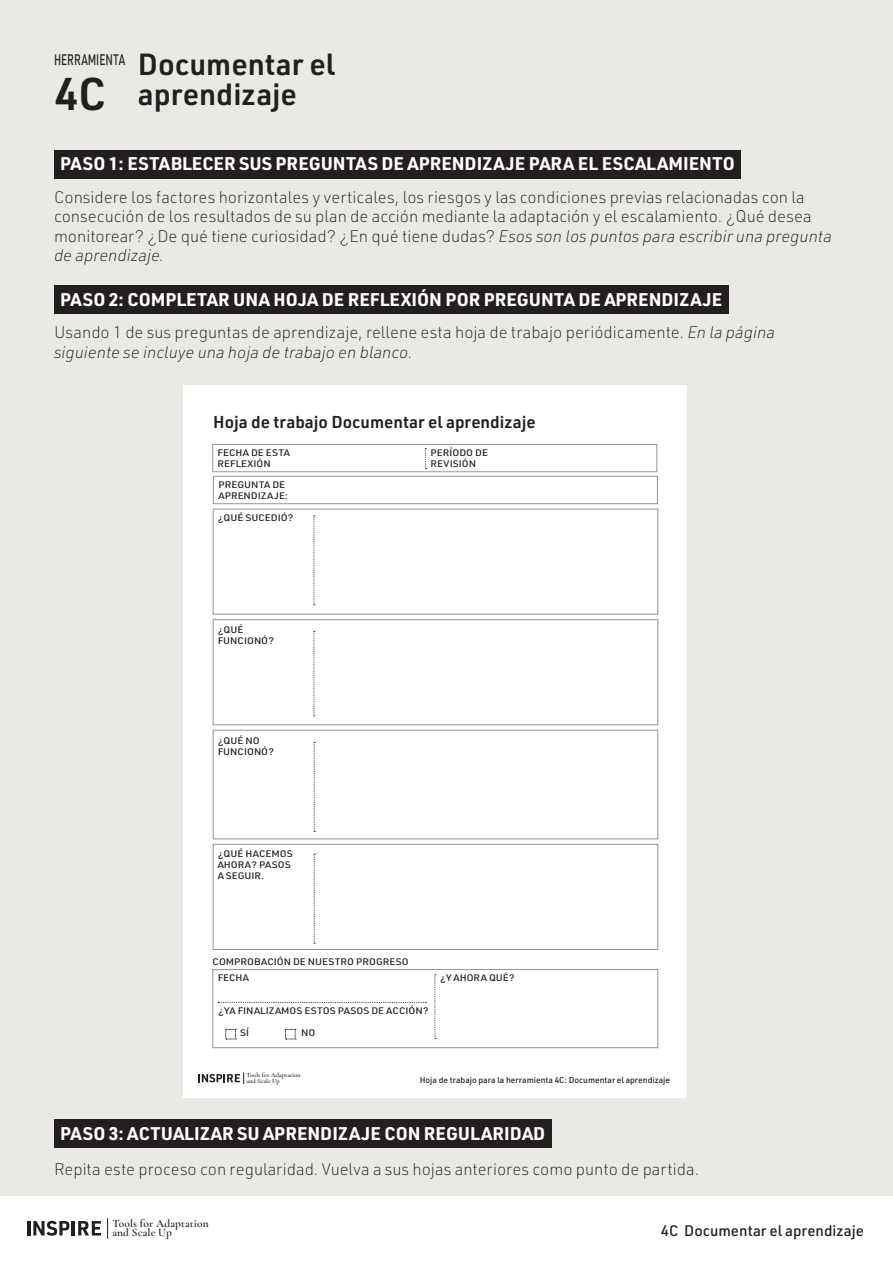
<style>
.page{position:relative;width:893px;height:1263px;background:#fff}
.page>*{position:absolute;margin:0;border:0;box-sizing:border-box;transform-origin:0 0}
.Big_numbers{font:600 45px "URWDIN";color:#231f20}
.T_Title{font:600 30px "URWDIN";color:#231f20}
.T_Steps{font:700 18px "URWDIN";color:#fff}
.t1{font:600 16.95px "URWDIN";color:#231f20}
.T_Instruction_Body{font:200 16.5px/19.5px "URWDIN";color:#231f20}
.T_Footer_tool_name{font:500 15px "URWDIN";color:#231f20}
.T_Tool_above_number{font:500 15px "URWDIN";color:#231f20;scale:.7 1}
.t2{font:600 11.4px/9.6px "Cormorant Garamond";letter-spacing:.01em;color:#231f20}
.t3{font:500 9.3px/10.9px "URWDIN";color:#231f20;scale:1.1 1}
.t4{font:500 8.4px "URWDIN";color:#231f20}
.t5{font:600 6.45px/5.4px "Cormorant Garamond";letter-spacing:.01em;color:#231f20}
.s1{font-style:italic}
</style>
<div class="page">
<hr style="left:27px;top:1221px;width:3px;height:14px;background:#231f20">
<svg style="left:33px;top:1221px;width:36px;height:15px"></svg>
<hr style="left:72px;top:1221px;width:3px;height:14px;background:#231f20">
<svg style="left:78px;top:1221px;width:23px;height:14px"></svg>
<svg style="left:107px;top:1218px;width:1px;height:21px"></svg>
<div style="left:0;top:0;width:893px;height:1195px;background:#e9eae6"></div>
<div style="left:54px;top:150px;width:687px;height:28px;background:#231f20"></div>
<div style="left:54px;top:286px;width:674px;height:28px;background:#231f20"></div>
<div style="left:54px;top:1119px;width:497px;height:28px;background:#231f20"></div>
<div style="left:183px;top:386px;width:503px;height:712px;background:#fff"></div>
<svg style="left:198px;top:1072px;width:46px;height:12px"></svg>
<div style="left:213px;top:969px;width:445px;height:79px;border:1px solid #939598"></div>
<div style="left:213px;top:509px;width:445px;height:105px;border:1px solid #939598"></div>
<div style="left:212px;top:444px;width:445px;height:28px;border:1px solid #939598"></div>
<div style="left:213px;top:476px;width:445px;height:28px;border:1px solid #939598"></div>
<svg style="left:313px;top:515px;width:2px;height:90px"></svg>
<svg style="left:425px;top:448px;width:1px;height:21px"></svg>
<svg style="left:434px;top:974px;width:2px;height:65px"></svg>
<svg style="left:218px;top:1002px;width:208px;height:1px"></svg>
<div style="left:213px;top:730px;width:445px;height:109px;border:1px solid #939598"></div>
<svg style="left:314px;top:742px;width:1px;height:90px"></svg>
<div style="left:213px;top:619px;width:445px;height:106px;border:1px solid #939598"></div>
<svg style="left:313px;top:631px;width:2px;height:85px"></svg>
<div style="left:213px;top:844px;width:445px;height:106px;border:1px solid #939598"></div>
<svg style="left:314px;top:854px;width:1px;height:90px"></svg>
<svg style="left:285px;top:1029px;width:11px;height:11px"></svg>
<svg style="left:225px;top:1029px;width:11px;height:11px"></svg>
<p class="T_Title" style="left:138px;top:44px;width:199px">Documentar el</p>
<p class="T_Tool_above_number" style="left:54px;top:49px;width:103px">HERRAMIENTA</p>
<p class="Big_numbers" style="left:54px;top:64px;width:54px">4C</p>
<p class="T_Title" style="left:138px;top:74px;width:161px">aprendizaje</p>
<p class="T_Steps" style="left:60px;top:152px;width:676px">PASO 1: ESTABLECER SUS PREGUNTAS DE APRENDIZAJE PARA EL ESCALAMIENTO</p>
<p class="T_Instruction_Body" style="left:54px;top:187px;width:779px">Considere los factores horizontales y verticales, los riesgos y las condiciones previas relacionadas con la consecución de los resultados de su plan de acción mediante la adaptación y el escalamiento. ¿Qué desea monitorear? ¿De qué tiene curiosidad? ¿En qué tiene dudas? <span class="s1">Esos son los puntos para escribir una pregunta de aprendizaje.</span></p>
<p class="T_Steps" style="left:60px;top:287px;width:664px">PASO 2: COMPLETAR UNA HOJA DE REFLEXIÓN POR PREGUNTA DE APRENDIZAJE</p>
<p class="T_Instruction_Body" style="left:54px;top:322px;width:722px">Usando 1 de sus preguntas de aprendizaje, rellene esta hoja de trabajo periódicamente. <span class="s1">En la página siguiente se incluye una hoja de trabajo en blanco.</span></p>
<p class="t1" style="left:213px;top:411px;width:324px">Hoja de trabajo Documentar el aprendizaje</p>
<p class="t3" style="left:218px;top:447px;width:67px">FECHA DE ESTA<br>REFLEXIÓN</p>
<p class="t3" style="left:219px;top:479px;width:65px">PREGUNTA DE<br>APRENDIZAJE:</p>
<p class="t3" style="left:218px;top:512px;width:70px">¿QUÉ SUCEDIÓ?</p>
<p class="t3" style="left:431px;top:447px;width:54px">PERÍODO DE<br>REVISIÓN</p>
<p class="t3" style="left:218px;top:624px;width:53px">¿QUÉ<br>FUNCIONÓ?</p>
<p class="t3" style="left:218px;top:735px;width:53px">¿QUÉ NO<br>FUNCIONÓ?</p>
<p class="t3" style="left:218px;top:848px;width:70px">¿QUÉ HACEMOS<br>AHORA? PASOS<br>A SEGUIR.</p>
<p class="t3" style="left:213px;top:956px;width:180px">COMPROBACIÓN DE NUESTRO PROGRESO</p>
<p class="t3" style="left:218px;top:972px;width:30px">FECHA</p>
<p class="t3" style="left:440px;top:972px;width:69px">¿Y AHORA QUÉ?</p>
<p class="t3" style="left:218px;top:1004px;width:193px">¿YA FINALIZAMOS ESTOS PASOS DE ACCIÓN?</p>
<p class="t3" style="left:240px;top:1027px;width:10px">SÍ</p>
<p class="t3" style="left:301px;top:1027px;width:14px">NO</p>
<p class="t5" style="left:246px;top:1072px;width:56px">Tools for Adaptation</p>
<p class="t5" style="left:246px;top:1072px;width:35px">Guide to and Scale Up</p>
<p class="t4" style="left:420px;top:1074px;width:252px">Hoja de trabajo para la herramienta 4C: Documentar el aprendizaje</p>
<p class="T_Steps" style="left:60px;top:1121px;width:487px">PASO 3: ACTUALIZAR SU APRENDIZAJE CON REGULARIDAD</p>
<p class="T_Instruction_Body" style="left:54px;top:1158px;width:647px">Repita este proceso con regularidad. Vuelva a sus hojas anteriores como punto de partida.</p>
<p class="t2" style="left:112px;top:1218px;width:98px">Tools for Adaptation</p>
<p class="t2" style="left:112px;top:1218px;width:61px">Guide to and Scale Up</p>
<p class="T_Footer_tool_name" style="left:661px;top:1221px;width:205px">4C Documentar el aprendizaje</p>
</div>
